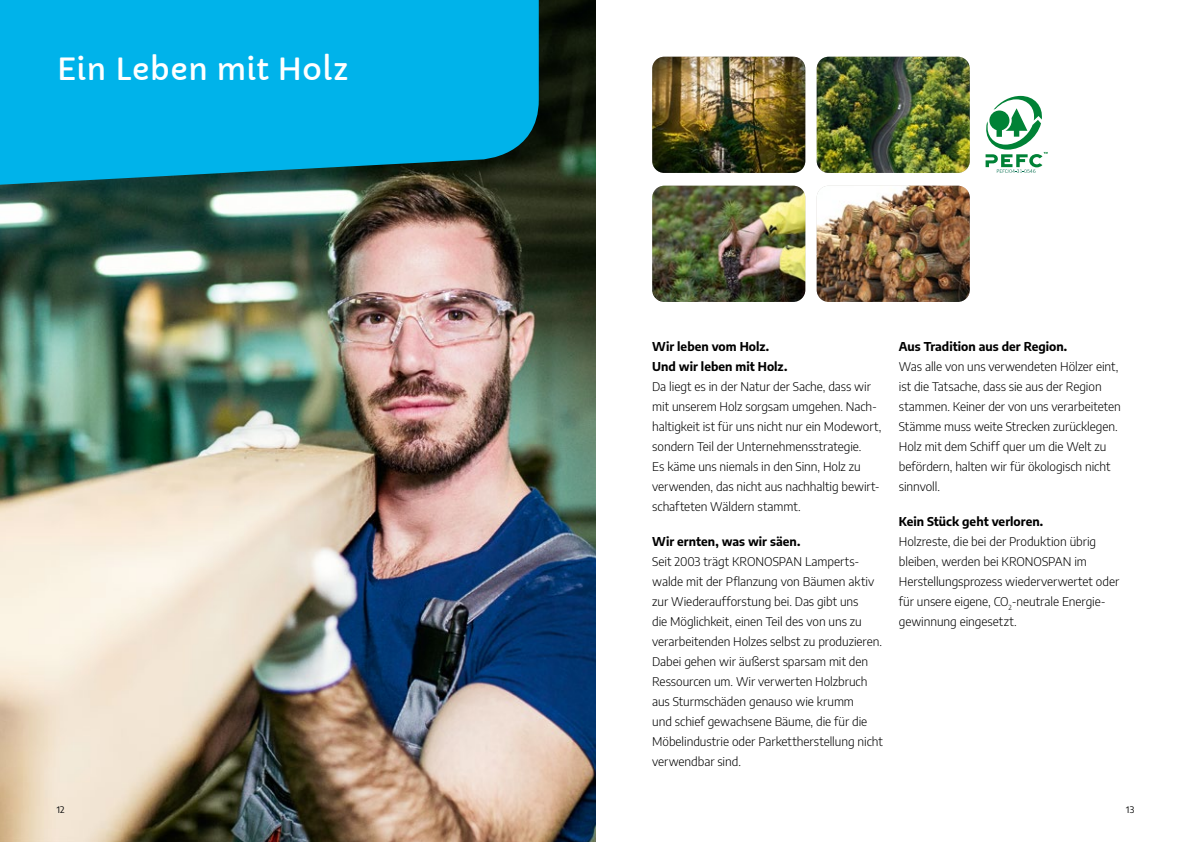
<style>
.page{position:relative;width:1191px;height:842px;background:#fff}
.page>*{position:absolute;margin:0;border:0;box-sizing:border-box;transform-origin:0 0}
.t1{font:30px "Capriola";letter-spacing:.005em;color:#fff}
.t2{font:300 12px/20px "Encode Sans";letter-spacing:-.005em;color:#000}
.t3{font:700 12px/20px "Encode Sans";color:#000}
.t4{font:9px "Encode Sans";color:#000}
</style>
<div class="page">
<img style="left:0;top:0;width:595px;height:842px">
<svg style="left:0;top:0;width:539px;height:185px;background:#02a7d9"></svg>
<img style="left:652px;top:57px;width:153px;height:116px">
<img style="left:652px;top:186px;width:153px;height:116px">
<img style="left:816px;top:57px;width:153px;height:116px">
<img style="left:816px;top:186px;width:153px;height:116px">
<svg style="left:985px;top:96px;width:62px;height:77px"></svg>
<h1 class="t1" style="left:57px;top:51px;width:293px">Ein Leben mit Holz</h1>
<p class="t4" style="left:57px;top:803px;width:10px">12</p>
<p class="t3" style="left:652px;top:336px;width:137px">Wir leben vom Holz.<br>Und wir leben mit Holz.</p>
<p class="t2" style="left:652px;top:376px;width:231px">Da liegt es in der Natur der Sache, dass wir mit unserem Holz sorgsam umgehen. Nach&shy;haltigkeit ist für uns nicht nur ein Modewort, sondern Teil der Unternehmensstrategie.<br>Es käme uns niemals in den Sinn, Holz zu verwenden, das nicht aus nachhaltig bewirt&shy;schafteten Wäldern stammt.</p>
<p class="t3" style="left:652px;top:530px;width:150px">Wir ernten, was wir säen.</p>
<p class="t2" style="left:652px;top:551px;width:232px">Seit 2003 trägt KRONOSPAN Lamperts&shy;walde mit der Pflanzung von Bäumen aktiv zur Wiederaufforstung bei. Das gibt uns<br>die Möglichkeit, einen Teil des von uns zu verarbeitenden Holzes selbst zu produzieren.<br>Dabei gehen wir äußerst sparsam mit den Ressourcen um. Wir verwerten Holzbruch aus Sturmschäden genauso wie krumm<br>und schief gewachsene Bäume, die für die Möbelindustrie oder Parkettherstellung nicht verwendbar sind.</p>
<p class="t3" style="left:899px;top:336px;width:170px">Aus Tradition aus der Region.</p>
<p class="t2" style="left:899px;top:356px;width:223px">Was alle von uns verwendeten Hölzer eint, ist die Tatsache, dass sie aus der Region stammen. Keiner der von uns verarbeiteten Stämme muss weite Strecken zurücklegen.<br>Holz mit dem Schiff quer um die Welt zu befördern, halten wir für ökologisch nicht sinnvoll.</p>
<p class="t3" style="left:899px;top:510px;width:146px">Kein Stück geht verloren.</p>
<p class="t2" style="left:899px;top:531px;width:222px">Holzreste, die bei der Produktion übrig bleiben, werden bei KRONOSPAN im Herstellungsprozess wiederverwertet oder für unsere eigene, CO<sub>2</sub>-neutrale Energie&shy;gewinnung eingesetzt.</p>
<p class="t4" style="left:1126px;top:803px;width:10px">13</p>
</div>
